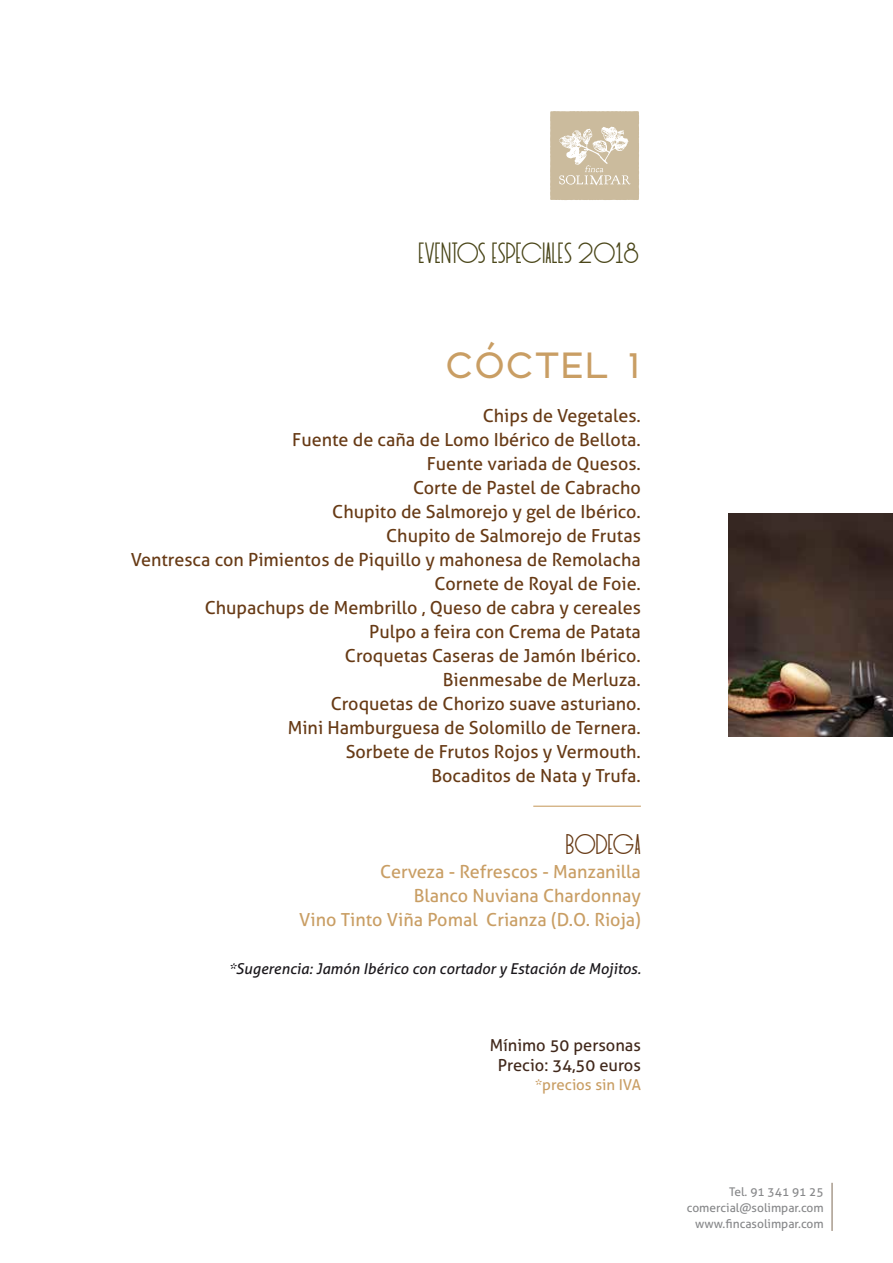
<style>
.page{position:relative;width:893px;height:1263px;background:#fff}
.page>*{position:absolute;margin:0;border:0;box-sizing:border-box;transform-origin:0 0}
.t1{font:37.5px "Polly";letter-spacing:.02em;color:#c99e64}
.t2{font:29.25px "Red Flowers";color:#4a4619}
.t3{font:28.5px "Red Flowers";color:#673a15}
.t4{font:18px/24px "Aller";color:#673a15;text-align:right}
.t5{font:18px/24px "Aller";color:#c99e64;text-align:right}
.t6{font:16.5px/19.5px "Aller";color:#41281b;text-align:center}
.t7{font:italic 15px "Aller";color:#1a171b}
.t8{font:15px "Aller";color:#c99e64}
.t9{font:12px/16.2px "Aller";color:#87888a;text-align:right}
</style>
<div class="page">
<hr style="left:533px;top:806px;width:108px;height:1px;background:#c99e64">
<svg style="left:550px;top:111px;width:89px;height:89px;background:#d2c4ab"></svg>
<hr style="left:831px;top:1183px;width:2px;height:48px;background:#a99b8d">
<img style="left:728px;top:513px;width:165px;height:223px">
<h2 class="t2" style="left:418px;top:236px;width:222px">EVENTOS ESPECIALES 2018</h2>
<h1 class="t1" style="left:446px;top:340px;width:195px">CÓCTEL 1</h1>
<p class="t4" style="left:131px;top:403px;width:512px">Chips de Vegetales.<br>Fuente de caña de Lomo Ibérico de Bellota.<br>Fuente variada de Quesos.<br>Corte de Pastel de Cabracho<br>Chupito de Salmorejo y gel de Ibérico.<br>Chupito de Salmorejo de Frutas<br>Ventresca con Pimientos de Piquillo y mahonesa de Remolacha Cornete de Royal de Foie.<br>Chupachups de Membrillo , Queso de cabra y cereales<br>Pulpo a feira con Crema de Patata<br>Croquetas Caseras de Jamón Ibérico.<br>Bienmesabe de Merluza.<br>Croquetas de Chorizo suave asturiano.<br>Mini Hamburguesa de Solomillo de Ternera.<br>Sorbete de Frutos Rojos y Vermouth.<br>Bocaditos de Nata y Trufa.</p>
<h3 class="t3" style="left:566px;top:827px;width:77px">BODEGA</h3>
<p class="t5" style="left:299px;top:859px;width:343px">Cerveza - Refrescos - Manzanilla<br>Blanco Nuviana Chardonnay<br>Vino Tinto Viña Pomal Crianza (D.O. Rioja)</p>
<p class="t7" style="left:229px;top:959px;width:414px">*Sugerencia: Jamón Ibérico con cortador y Estación de Mojitos.</p>
<p class="t6" style="left:490px;top:1035px;width:153px">Mínimo 50 personas<br>Precio: 34,50 euros</p>
<p class="t8" style="left:535px;top:1076px;width:107px">*precios sin IVA</p>
<p class="t9" style="left:687px;top:1183px;width:138px">Tel. 91 341 91 25 comercial@solimpar.com www.fincasolimpar.com</p>
</div>
